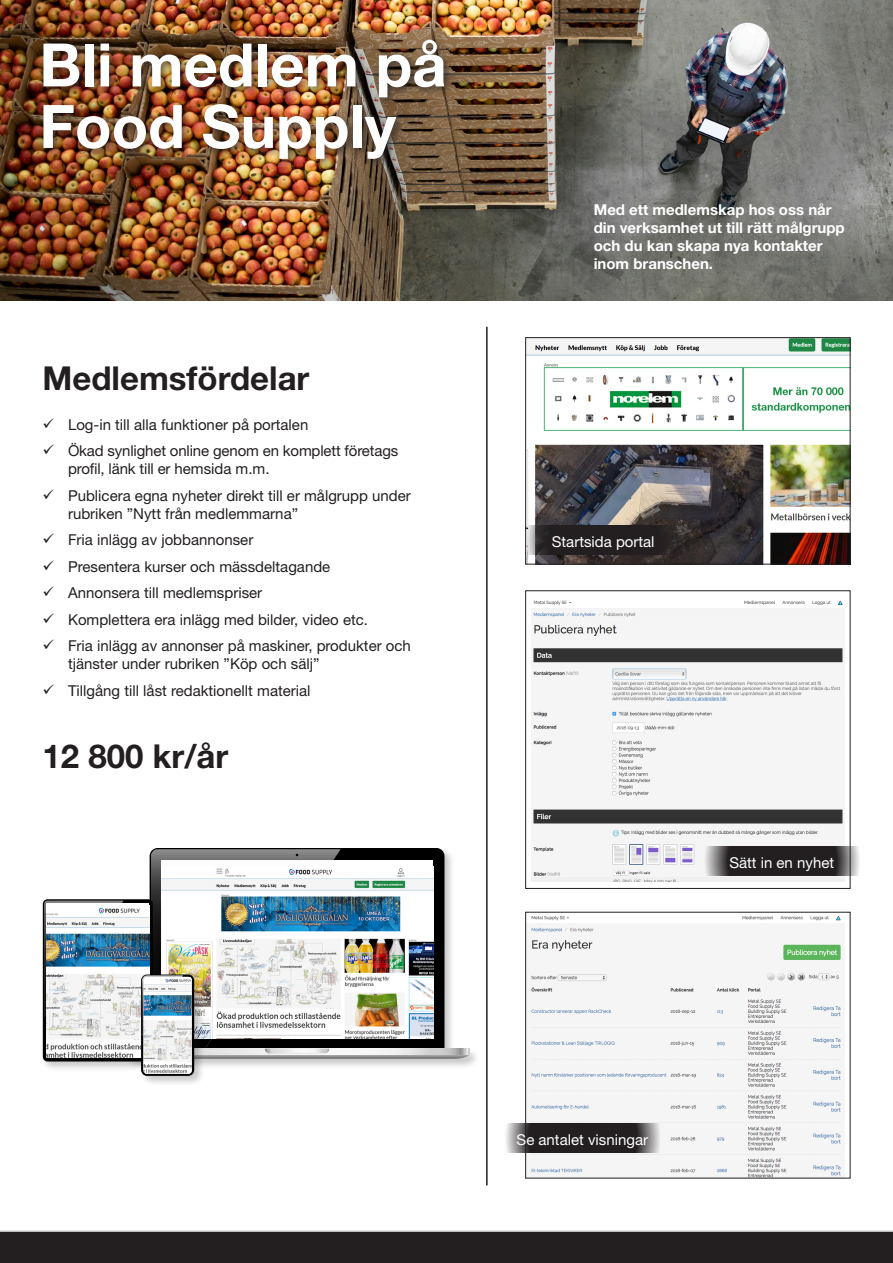
<style>
.page{position:relative;width:893px;height:1263px;background:#fff}
.page>*{position:absolute;margin:0;border:0;box-sizing:border-box;transform-origin:0 0}
.t1{font:700 60px "Helvetica Neue LT Std";color:#fff}
.t2{font:700 33px "Helvetica Neue LT Std";color:#231f20}
.t3{font:15px/18px "Helvetica Neue LT Std";color:#231f20}
.t4{font:700 15px/18px "Helvetica Neue LT Std";color:#fff}
.t5{font:15px "Helvetica Neue LT Std";color:#fff}
</style>
<div class="page">
<img style="left:0;top:0;width:893px;height:300px">
<div style="left:38px;top:35px;width:417px;height:135px;background:#231f20;opacity:.75"></div>
<div style="left:139px;top:973px;width:66px;height:113px;background:#231f20;opacity:.24"></div>
<svg style="left:141px;top:974px;width:53px;height:102px"></svg>
<img style="left:44px;top:849px;width:425px;height:224px">
<img style="left:144px;top:977px;width:48px;height:96px">
<img style="left:527px;top:339px;width:321px;height:223px">
<div style="left:525px;top:337px;width:325px;height:227px;border:1px solid #231f20"></div>
<div style="left:525px;top:525px;width:156px;height:30px;background:#231f20"></div>
<img style="left:527px;top:915px;width:314px;height:261px">
<svg style="left:506px;top:1123px;width:154px;height:29px;background:#423e3f"></svg>
<img style="left:531px;top:600px;width:314px;height:281px">
<div style="left:525px;top:590px;width:325px;height:299px;border:1px solid #231f20"></div>
<svg style="left:704px;top:846px;width:155px;height:29px;background:#423f3f"></svg>
<hr style="left:486px;top:327px;width:2px;height:858px;background:#231f20">
<div style="left:0;top:1230px;width:893px;height:33px;background:#231f20"></div>
<p class="t1" style="left:39px;top:28px;width:409px">Bli medlem på</p>
<p class="t1" style="left:39px;top:89px;width:358px">Food Supply</p>
<p class="t2" style="left:43px;top:357px;width:268px">Medlemsfördelar</p>
<p class="t3" style="left:43px;top:415px;width:267px">✓ Log-in till alla funktioner på portalen</p>
<p class="t3" style="left:68px;top:442px;width:332px;text-indent:-25px">✓ Ökad synlighet online genom en komplett företags profil, länk till er hemsida m.m.</p>
<p class="t3" style="left:68px;top:486px;width:344px;text-indent:-25px">✓ Publicera egna nyheter direkt till er målgrupp under rubriken ”Nytt från medlemmarna”</p>
<p class="t3" style="left:43px;top:531px;width:212px">✓ Fria inlägg av jobbannonser</p>
<p class="t3" style="left:43px;top:557px;width:289px">✓ Presentera kurser och mässdeltagande</p>
<p class="t3" style="left:43px;top:584px;width:221px">✓ Annonsera till medlemspriser</p>
<p class="t3" style="left:43px;top:610px;width:327px">✓ Komplettera era inlägg med bilder, video etc.</p>
<p class="t3" style="left:68px;top:637px;width:344px;text-indent:-25px">✓ Fria inlägg av annonser på maskiner, produkter och tjänster under rubriken ”Köp och sälj”</p>
<p class="t3" style="left:43px;top:681px;width:270px">✓ Tillgång till låst redaktionellt material</p>
<p class="t2" style="left:43px;top:736px;width:187px">12 800 kr/år</p>
<p class="t4" style="left:594px;top:200px;width:253px">Med ett medlemskap hos oss når din verksamhet ut till rätt målgrupp och du kan skapa nya kontakter inom branschen.</p>
<p class="t5" style="left:552px;top:533px;width:104px">Startsida portal</p>
<p class="t5" style="left:729px;top:853px;width:106px">Sätt in en nyhet</p>
<p class="t5" style="left:517px;top:1130px;width:133px">Se antalet visningar</p>
</div>
